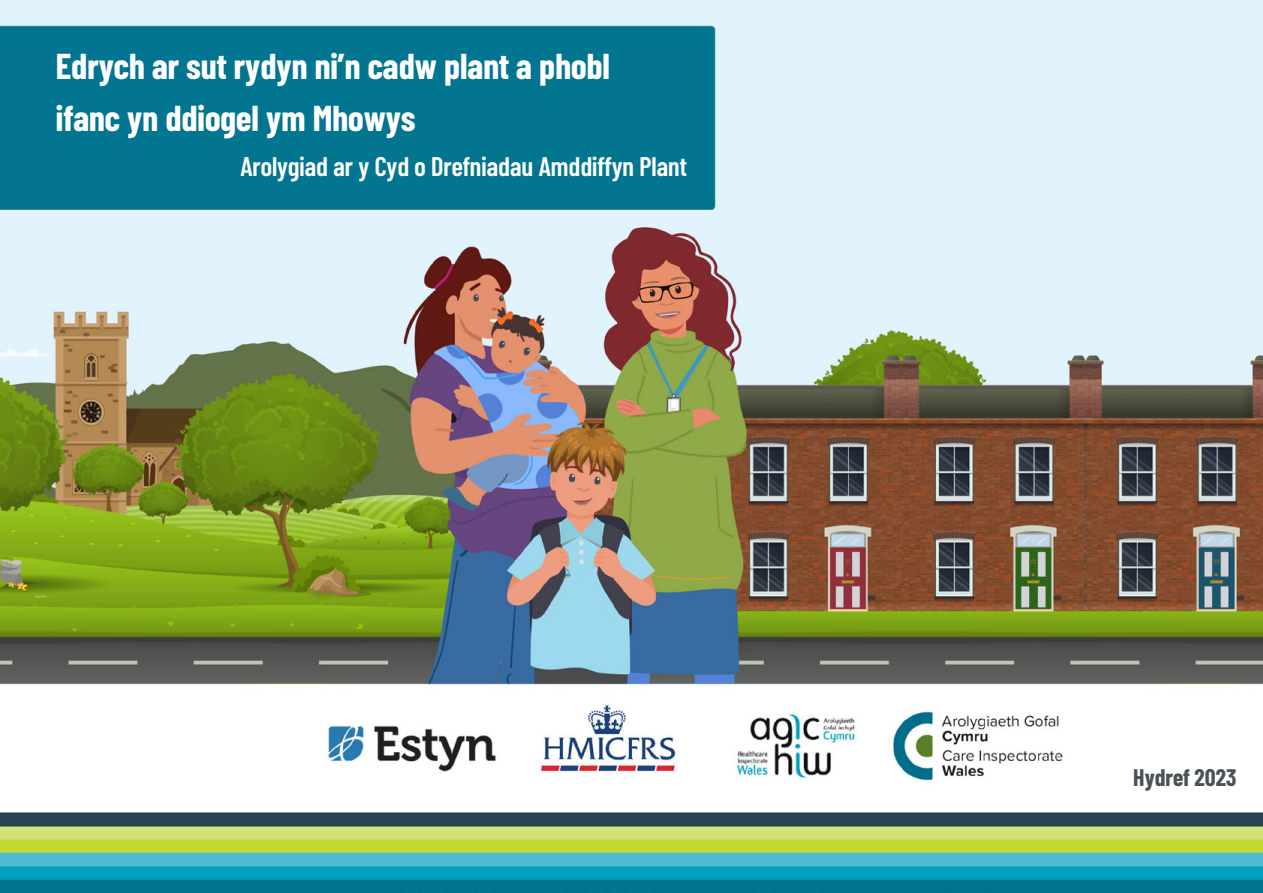
<style>
.page{position:relative;width:1263px;height:893px;background:#fff}
.page>*{position:absolute;margin:0;border:0;box-sizing:border-box;transform-origin:0 0}
.Heading{font:700 36px "Barlow Condensed";color:#fff}
.Heading-2{font:600 27px "Barlow Condensed";color:#fff}
.Heading-3{font:700 24px "Barlow Condensed";color:#4b5255}
</style>
<div class="page">
<img style="left:0;top:0;width:1263px;height:893px">
<p class="Heading" style="left:56px;top:40px;width:555px">Edrych ar sut rydyn ni’n cadw plant a phobl</p>
<p class="Heading" style="left:56px;top:92px;width:361px">ifanc yn ddiogel ym Mhowys</p>
<p class="Heading-2" style="left:240px;top:147px;width:448px">Arolygiad ar y Cyd o Drefniadau Amddiffyn Plant</p>
<p class="Heading-3" style="left:1133px;top:760px;width:105px">Hydref 2023</p>
</div>
